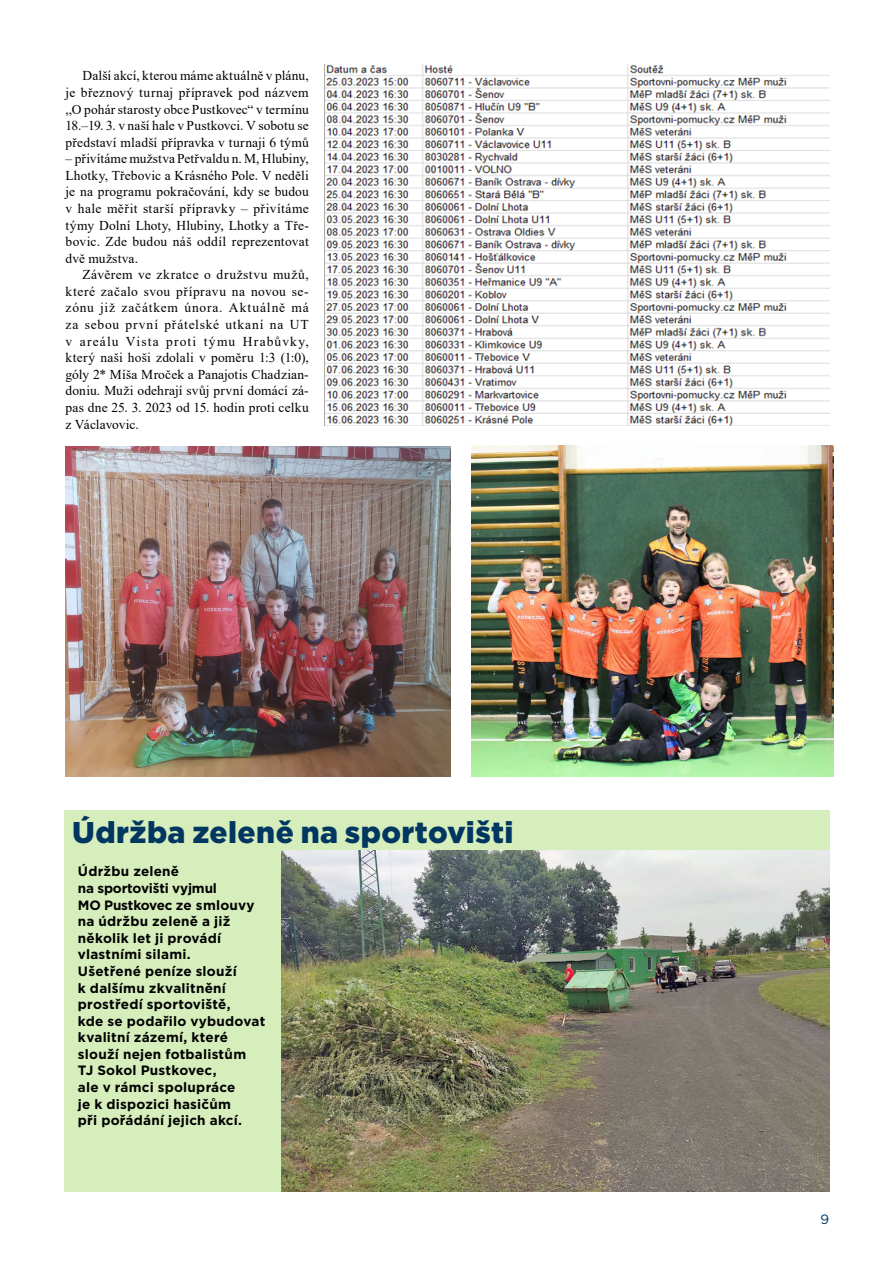
<style>
.page{position:relative;width:893px;height:1263px;background:#fff}
.page>*{position:absolute;margin:0;border:0;box-sizing:border-box;transform-origin:0 0}
.t1{font:900 30px "Gotham";letter-spacing:.015em;color:#003660}
.t2{font:13.5px/16.6px "Times New Roman";letter-spacing:.015em;color:#000;text-align:justify}
.t3{font:700 13.5px/16.6px "Gotham";letter-spacing:.015em;color:#000}
.t4{font:13.5px "Gotham";color:#003660}
</style>
<div class="page">
<div style="left:64px;top:810px;width:765px;height:381px;background:#d6edbc"></div>
<img style="left:66px;top:446px;width:385px;height:330px">
<img style="left:471px;top:446px;width:362px;height:331px">
<img style="left:325px;top:64px;width:504px;height:362px">
<img style="left:282px;top:850px;width:547px;height:341px">
<p class="t2" style="left:66px;top:67px;width:245px;text-indent:17px">Další akcí, kterou máme aktuálně v plánu, je březnový turnaj přípravek pod názvem ,,O pohár starosty obce Pustkovec“ v termínu 18.–19. 3. v naší hale v Pustkovci. V sobotu se představí mladší přípravka v turnaji 6 týmů</p>
<p class="t2" style="left:66px;top:150px;width:245px">– přivítáme mužstva Petřvaldu n. M, Hlubiny, Lhotky, Třebovic a Krásného Pole. V neděli je na programu pokračování, kdy se budou v hale měřit starší přípravky – přivítáme týmy Dolní Lhoty, Hlubiny, Lhotky a Tře&shy;bovic. Zde budou náš oddíl reprezentovat dvě mužstva.</p>
<p class="t2" style="left:66px;top:266px;width:245px;text-indent:17px">Závěrem ve zkratce o družstvu mužů, které začalo svou přípravu na novou se&shy;zónu již začátkem února. Aktuálně má za sebou první přátelské utkaní na UT v areálu Vista proti týmu Hrabůvky, který naši hoši zdolali v poměru 1:3 (1:0), góly 2* Míša Mroček a Panajotis Chadzian&shy;doniu. Muži odehrají svůj první domácí zá&shy;pas dne 25. 3. 2023 od 15. hodin proti celku z Václavovic.</p>
<h1 class="t1" style="left:72px;top:811px;width:443px">Údržba zeleně na sportovišti</h1>
<p class="t3" style="left:78px;top:863px;width:189px">Údržbu zeleně<br>na sportovišti vyjmul<br>MO Pustkovec ze smlouvy na údržbu zeleně a již několik let ji provádí vlastními silami.<br>Ušetřené peníze slouží<br>k dalšímu zkvalitnění prostředí sportoviště,<br>kde se podařilo vybudovat kvalitní zázemí, které slouží nejen fotbalistům<br>TJ Sokol Pustkovec,<br>ale v rámci spolupráce<br>je k dispozici hasičům<br>při pořádání jejich akcí.</p>
<p class="t4" style="left:821px;top:1210px;width:10px">9</p>
</div>
